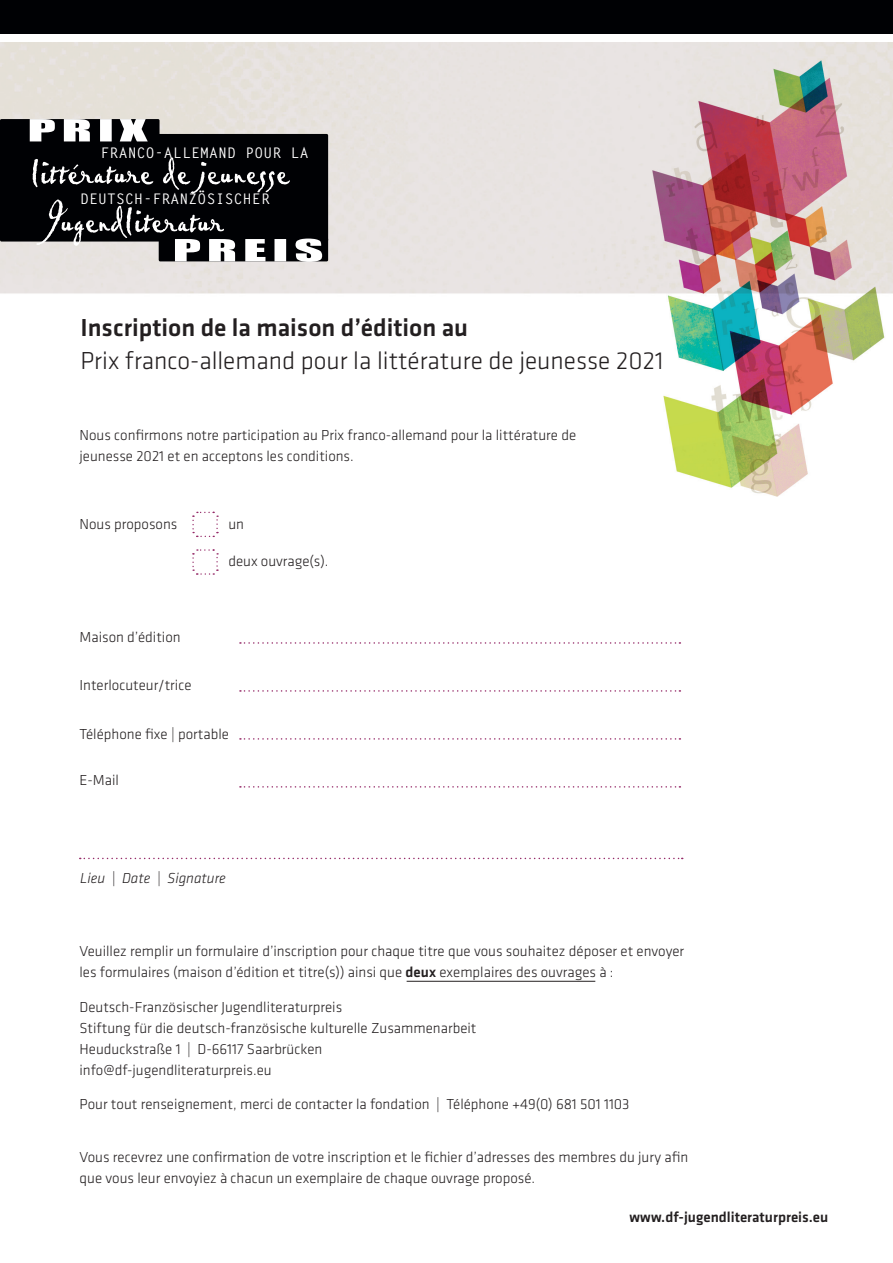
<style>
.page{position:relative;width:893px;height:1263px;background:#fff}
.page>*{position:absolute;margin:0;border:0;box-sizing:border-box;transform-origin:0 0}
.t1{font:300 25.5px "Klavika Basic";color:#231f20}
.t2{font:500 25.5px "Klavika Basic";color:#231f20}
.t3{font:300 15px/21px "Klavika Basic";color:#231f20}
.t4{font:500 15px "Klavika Basic";color:#231f20}
.t5{font:italic 300 15px "Klavika Basic";color:#231f20}
.t6{font:700 14.55px "Letter Gothic";letter-spacing:.02em;color:#fff}
.s1{font-weight:500}
</style>
<div class="page">
<img style="left:0;top:43px;width:893px;height:453px">
<div style="left:0;top:0;width:893px;height:33px;background:#000104"></div>
<div style="left:0;top:134px;width:328px;height:108px;background:#000104;border-radius:2px"></div>
<div style="left:0;top:119px;width:160px;height:24px;background:#000104;border-radius:2px"></div>
<svg style="left:30px;top:119px;width:118px;height:22px"></svg>
<div style="left:159px;top:238px;width:169px;height:23px;background:#000104;border-radius:2px"></div>
<svg style="left:33px;top:158px;width:289px;height:104px"></svg>
<svg style="left:240px;top:642px;width:440px;height:2px"></svg>
<svg style="left:240px;top:690px;width:440px;height:2px"></svg>
<svg style="left:240px;top:738px;width:440px;height:2px"></svg>
<svg style="left:240px;top:786px;width:440px;height:2px"></svg>
<svg style="left:80px;top:858px;width:603px;height:1px"></svg>
<svg style="left:192px;top:511px;width:26px;height:27px"></svg>
<svg style="left:192px;top:549px;width:26px;height:26px"></svg>
<hr style="left:407px;top:981px;width:188px;height:1px;background:#231f20">
<p class="t6" style="left:101px;top:147px;width:209px">FRANCO-ALLEMAND POUR LA</p>
<p class="t6" style="left:80px;top:193px;width:191px">DEUTSCH-FRANZÖSISCHER</p>
<h1 class="t2" style="left:80px;top:318px;width:389px">Inscription de la maison d’édition au</h1>
<h1 class="t1" style="left:80px;top:351px;width:584px">Prix franco-allemand pour la littérature de jeunesse 2021</h1>
<p class="t3" style="left:80px;top:426px;width:498px">Nous confirmons notre participation au Prix franco-allemand pour la littérature de jeunesse 2021 et en acceptons les conditions.</p>
<p class="t3" style="left:80px;top:515px;width:99px">Nous proposons</p>
<p class="t3" style="left:228px;top:515px;width:17px">un</p>
<p class="t3" style="left:228px;top:552px;width:102px">deux ouvrage(s).</p>
<p class="t3" style="left:80px;top:627px;width:103px">Maison d’édition</p>
<p class="t3" style="left:80px;top:675px;width:113px">Interlocuteur/trice</p>
<p class="t3" style="left:80px;top:724px;width:151px">Téléphone fixe | portable</p>
<p class="t3" style="left:80px;top:771px;width:41px">E-Mail</p>
<p class="t5" style="left:80px;top:872px;width:147px">Lieu | Date | Signature</p>
<p class="t3" style="left:80px;top:942px;width:606px">Veuillez remplir un formulaire d’inscription pour chaque titre que vous souhaitez déposer et envoyer les formulaires (maison d’édition et titre(s)) ainsi que <span class="s1">deux</span> exemplaires des ouvrages à :</p>
<p class="t3" style="left:80px;top:997px;width:398px">Deutsch-Französischer Jugendliteraturpreis<br>Stiftung für die deutsch-französische kulturelle Zusammenarbeit Heuduckstraße 1 | D-66117 Saarbrücken info@df-jugendliteraturpreis.eu</p>
<p class="t3" style="left:80px;top:1095px;width:552px">Pour tout renseignement, merci de contacter la fondation | Téléphone +49(0) 681 501 1103</p>
<p class="t3" style="left:80px;top:1147px;width:610px">Vous recevrez une confirmation de votre inscription et le fichier d’adresses des membres du jury afin que vous leur envoyiez à chacun un exemplaire de chaque ouvrage proposé.</p>
<p class="t4" style="left:629px;top:1211px;width:201px">www.df-jugendliteraturpreis.eu</p>
</div>
